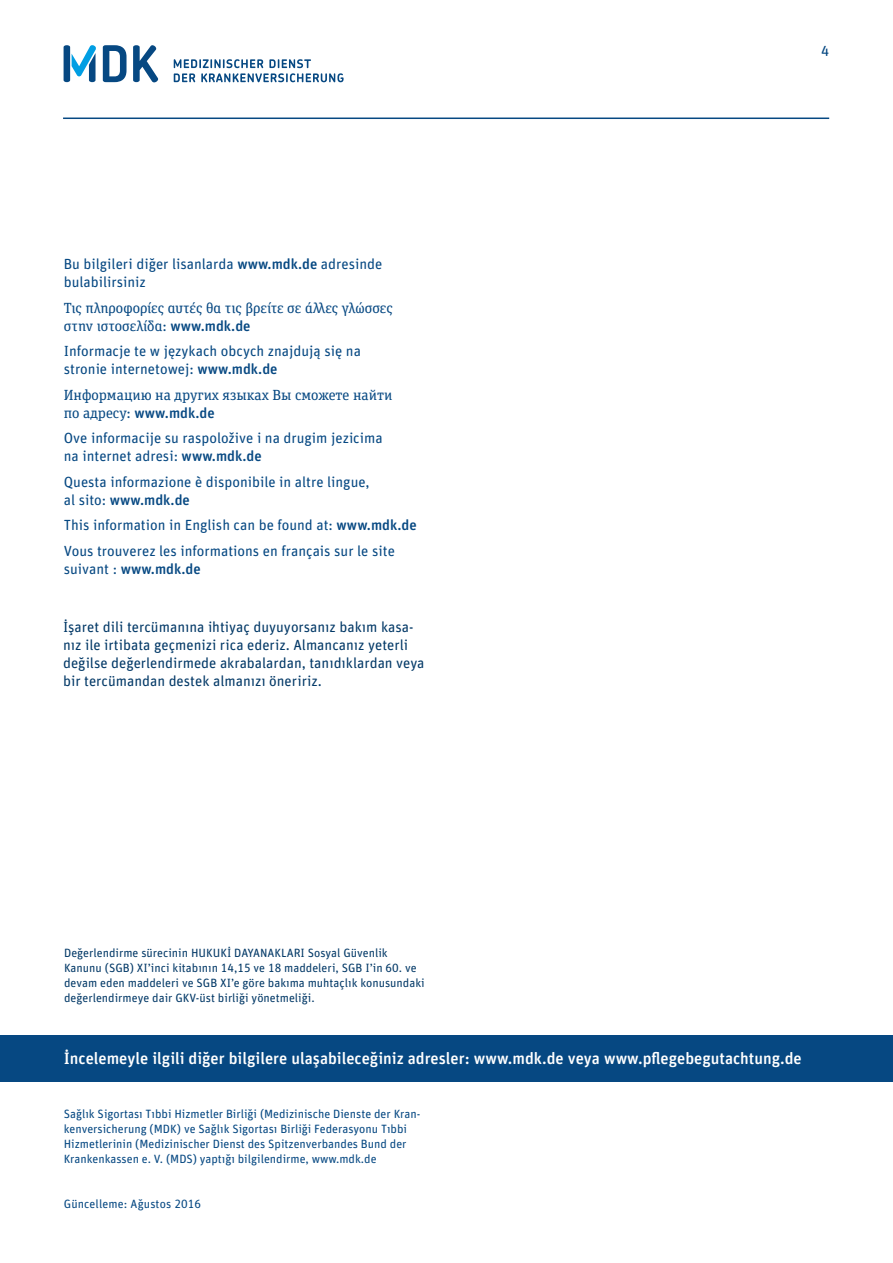
<style>
.page{position:relative;width:893px;height:1263px;background:#fff}
.page>*{position:absolute;margin:0;border:0;box-sizing:border-box;transform-origin:0 0}
.t1{font:500 16.5px "Unit Rounded Pro";color:#fff}
.t2{font:14.7px/18px "Unit Rounded Pro";color:#064882}
.t3{font:14.7px/18px "Unit Rounded Pro";color:#033967}
.t4{font:14.7px/18px "Unit Slab Pro";color:#064882}
.t5{font:500 14.7px "Unit Rounded OT";color:#064882}
.t6{font:14.7px "Unit Rounded OT";color:#064882}
.t7{font:12px/15px "Unit Rounded Pro";color:#064882}
.t8{font:12px/15px "Unit Rounded Pro";color:#033967}
.s1{font-family:"Unit Rounded OT";font-weight:500}
.s2{font-family:"Unit Slab Pro";font-weight:400}
.s3{font-family:"Unit Rounded Pro";font-weight:400}
</style>
<div class="page">
<svg style="left:174px;top:59px;width:170px;height:23px"></svg>
<svg style="left:103px;top:45px;width:55px;height:37px"></svg>
<svg style="left:64px;top:45px;width:32px;height:37px"></svg>
<div style="left:0;top:1035px;width:893px;height:47px;background:#064882"></div>
<hr style="left:63px;top:118px;width:766px;height:1px;background:#064882">
<p class="t2" style="left:64px;top:254px;width:320px">Bu bilgileri diğer lisanlarda <span class="s1">www.mdk.de</span> adresinde bulabilirsiniz</p>
<p class="t4" style="left:64px;top:298px;width:331px">Τις πληροφορίες αυτές θα τις βρείτε σε άλλες γλώσσες στην ιστοσελίδα: <span class="s1">www.mdk.de</span></p>
<p class="t2" style="left:64px;top:341px;width:299px">Informacje te w językach obcych znajdują się na stronie internetowej: <span class="s1">www.mdk.de</span></p>
<p class="t4" style="left:64px;top:385px;width:330px">Информацию на других языках Вы сможете найти</p>
<p class="t5" style="left:64px;top:403px;width:152px"><span class="s2">по адресу:</span> www.mdk.de</p>
<p class="t2" style="left:64px;top:428px;width:320px">Ove informacije su raspoložive i na drugim jezicima na internet adresi: <span class="s1">www.mdk.de</span></p>
<p class="t2" style="left:64px;top:472px;width:307px">Questa informazione è disponibile in altre lingue,</p>
<p class="t5" style="left:64px;top:490px;width:128px"><span class="s3">al sito:</span> www.mdk.de</p>
<p class="t2" style="left:64px;top:511px;width:354px;line-height:25.5px">This information in English can be found at: <span class="s1">www.mdk.de<br></span>Vous trouverez les informations en français sur le site</p>
<p class="t5" style="left:64px;top:559px;width:138px"><span class="s3">suivant :</span> www.mdk.de</p>
<p class="t3" style="left:63px;top:617px;width:363px">İşaret dili tercümanına ihtiyaç duyuyorsanız bakım kasa&shy;nız ile irtibata geçmenizi rica ederiz. Almancanız yeterli değilse değerlendirmede akrabalardan, tanıdıklardan veya bir tercümandan destek almanızı öneririz.</p>
<p class="t6" style="left:821px;top:42px;width:10px">4</p>
<p class="t8" style="left:64px;top:944px;width:362px">Değerlendirme sürecinin HUKUKİ DAYANAKLARI Sosyal Güvenlik Kanunu (SGB) XI’inci kitabının 14,15 ve 18 maddeleri, SGB I’in 60. ve devam eden maddeleri ve SGB XI’e göre bakıma muhtaçlık konusundaki değerlendirmeye dair GKV-üst birliği yönetmeliği.</p>
<p class="t1" style="left:64px;top:1046px;width:739px">İncelemeyle ilgili diğer bilgilere ulaşabileceğiniz adresler: www.mdk.de veya www.pflegebegutachtung.de</p>
<p class="t7" style="left:64px;top:1106px;width:358px">Sağlık Sigortası Tıbbi Hizmetler Birliği (Medizinische Dienste der Kran&shy;kenversicherung (MDK) ve Sağlık Sigortası Birliği Federasyonu Tıbbi Hizmetlerinin (Medizinischer Dienst des Spitzenverbandes Bund der Krankenkassen e. V. (MDS) yaptığı bilgilendirme, www.mdk.de</p>
<p class="t7" style="left:64px;top:1195px;width:139px">Güncelleme: Ağustos 2016</p>
</div>
